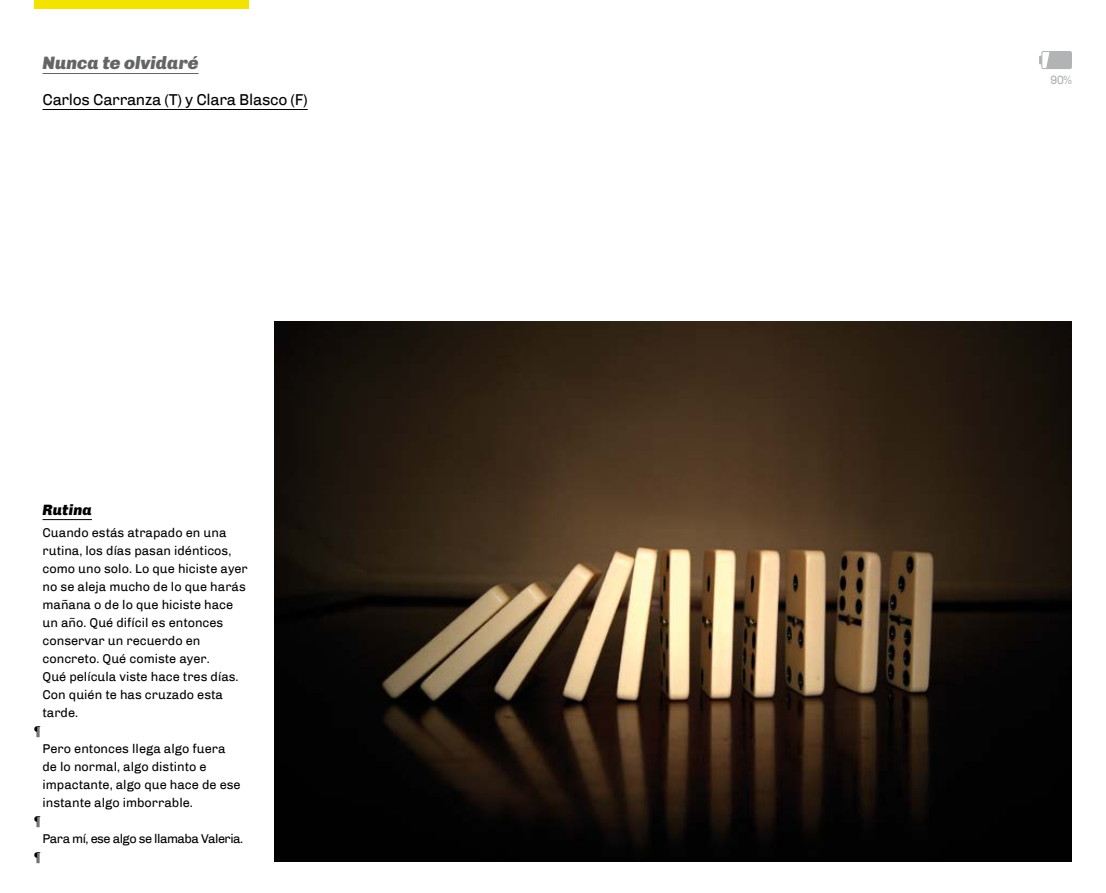
<style>
.page{position:relative;width:1106px;height:893px;background:#fff}
.page>*{position:absolute;margin:0;border:0;box-sizing:border-box;transform-origin:0 0}
.t1{font:italic 900 18px "Chivo";color:#646567}
.t2{font:15.75px "Chivo";letter-spacing:-.02em;color:#000}
.t3{font:italic 900 15px "Chivo";letter-spacing:.01em;color:#000}
.t4{font:12.75px/18px "Chivo";color:#000}
.t5{font:12.75px "Chivo";letter-spacing:-.04em;color:#000}
.t6{font:12px "Chivo";color:#b1b3b4}
</style>
<div class="page">
<div style="left:34px;top:0;width:215px;height:9px;background:#f3e400"></div>
<hr style="left:43px;top:73px;width:156px;height:1px;background:#646567">
<hr style="left:43px;top:109px;width:265px;height:1px;background:#000">
<hr style="left:43px;top:519px;width:49px;height:1px;background:#000">
<img style="left:274px;top:321px;width:797px;height:540px">
<div style="left:1041px;top:51px;width:30px;height:18px;border:1px solid #b1b3b4;border-radius:2px"></div>
<svg style="left:1039px;top:52px;width:32px;height:17px"></svg>
<h1 class="t1" style="left:43px;top:52px;width:158px">Nunca te olvidaré</h1>
<p class="t2" style="left:43px;top:90px;width:267px">Carlos Carranza (T) y Clara Blasco (F)</p>
<p class="t3" style="left:43px;top:501px;width:51px">Rutina</p>
<p class="t4" style="left:43px;top:524px;width:207px">Cuando estás atrapado en una rutina, los días pasan idénticos, como uno solo. Lo que hiciste ayer no se aleja mucho de lo que harás mañana o de lo que hiciste hace un año. Qué difícil es entonces conservar un recuerdo en concreto. Qué comiste ayer.<br>Qué película viste hace tres días.<br>Con quién te has cruzado esta tarde.</p>
<p class="t4" style="left:34px;top:722px;width:8px">¶</p>
<p class="t4" style="left:43px;top:740px;width:200px">Pero entonces llega algo fuera de lo normal, algo distinto e impactante, algo que hace de ese instante algo imborrable.</p>
<p class="t4" style="left:34px;top:812px;width:8px">¶</p>
<p class="t5" style="left:43px;top:831px;width:202px">Para mí, ese algo se llamaba Valeria.</p>
<p class="t4" style="left:34px;top:848px;width:8px">¶</p>
<p class="t6" style="left:1050px;top:73px;width:23px">90%</p>
</div>
